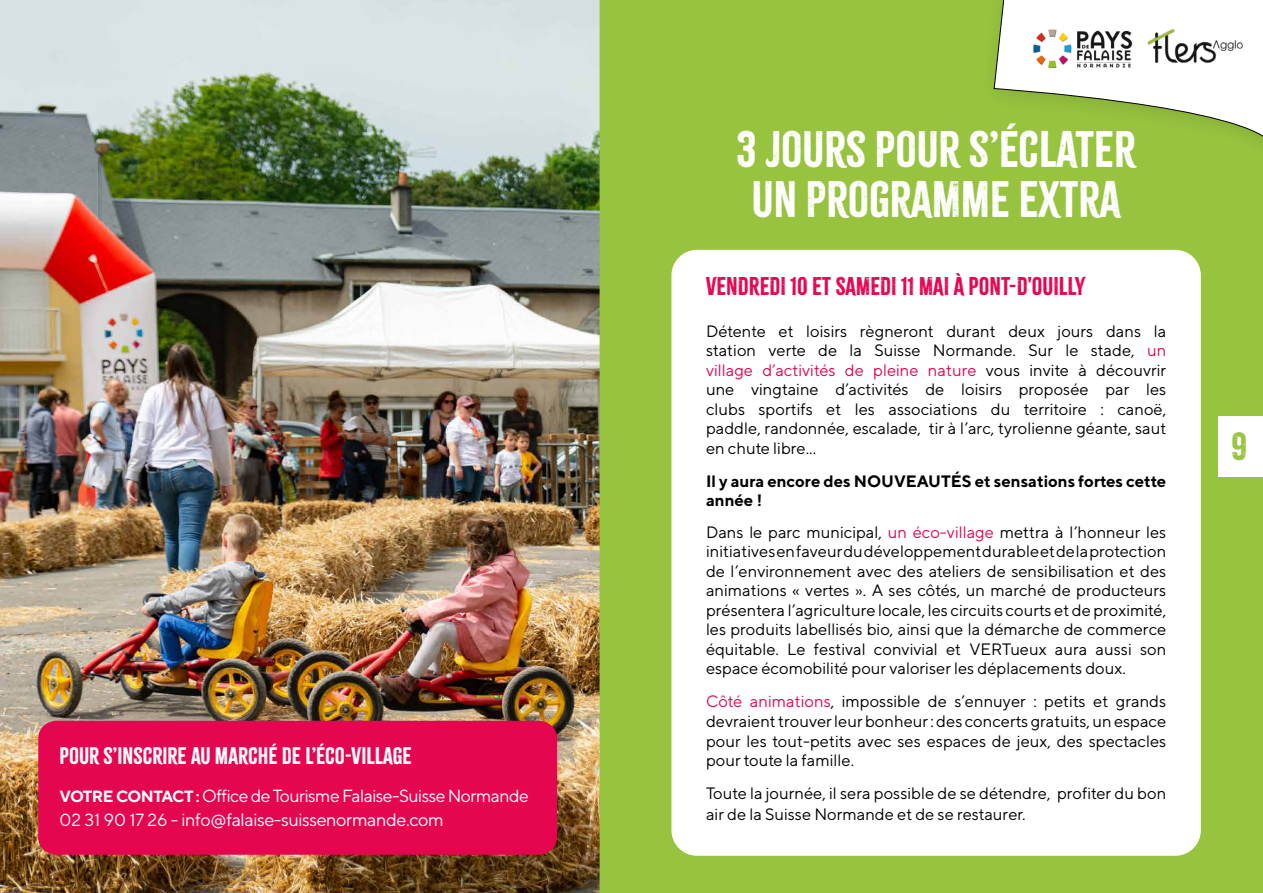
<style>
.page{position:relative;width:1263px;height:893px;background:#fff}
.page>*{position:absolute;margin:0;border:0;box-sizing:border-box;transform-origin:0 0}
.t1{font:45px/50.6px "Citrus Gothic";color:#fff;text-align:center}
.t2{font:34.5px "Citrus Gothic";color:#97c33f}
.t3{font:22.5px "Citrus Gothic";color:#e50650}
.t4{font:21px "Citrus Gothic";color:#fff}
.t5{font:18px "TT Norms";letter-spacing:-.025em;color:#fff}
.t6{font:17.55px "TT Norms";letter-spacing:-.03em;color:#fff}
.t7{font:16.5px/19.5px "TT Norms";color:#000;text-align:justify}
.t8{font:700 16.5px/19.5px "TT Norms";color:#000}
.s1{font-weight:700;font-size:16.2px}
.s2{font-size:17.55px}
.s3{color:#e50650}
</style>
<div class="page">
<img style="left:0;top:0;width:600px;height:893px">
<div style="left:600px;top:0;width:663px;height:893px;background:#97c33f"></div>
<div style="left:671px;top:250px;width:530px;height:606px;background:#fff;border-radius:26px"></div>
<div style="left:1218px;top:416px;width:45px;height:60px;background:#fff"></div>
<div style="left:979px;top:0;width:284px;height:172px;background:#97c33f"></div>
<svg style="left:994px;top:0;width:269px;height:187px"></svg>
<img style="left:1032px;top:25px;width:102px;height:49px">
<img style="left:1143px;top:25px;width:104px;height:40px">
<div style="left:38px;top:721px;width:519px;height:134px;background:#e50650;border-radius:18px"></div>
<p class="t4" style="left:60px;top:743px;width:354px">POUR S’INSCRIRE AU MARCHÉ DE L’ÉCO-VILLAGE</p>
<p class="t6" style="left:60px;top:785px;width:471px"><span class="s1">VOTRE CONTACT :</span> Office de Tourisme Falaise-Suisse Normande</p>
<p class="t5" style="left:60px;top:809px;width:386px"><span class="s2">02 31 90 17 26 -</span> info@falaise-suissenormande.com</p>
<h1 class="t1" style="left:737px;top:124px;width:400px">3 JOURS POUR S’ÉCLATER<br>UN PROGRAMME EXTRA</h1>
<h3 class="t3" style="left:706px;top:272px;width:381px">VENDREDI 10 ET SAMEDI 11 MAI À PONT-D'OUILLY</h3>
<p class="t7" style="left:706px;top:321px;width:462px">Détente et loisirs règneront durant deux jours dans la station verte de la Suisse Normande. Sur le stade, <span class="s3">un village d’activités de pleine nature</span> vous invite à découvrir une vingtaine d’activités de loisirs proposée par les clubs sportifs et les associations du territoire : canoë, paddle, randonnée, escalade, tir à l’arc, tyrolienne géante, saut en chute libre...</p>
<p class="t8" style="left:706px;top:471px;width:462px">Il y aura encore des NOUVEAUTÉS et sensations fortes cette année !</p>
<p class="t7" style="left:706px;top:522px;width:462px">Dans le parc municipal, <span class="s3">un éco-village</span> mettra à l’honneur les initiatives en faveur du développement durable et de la protection de l’environnement avec des ateliers de sensibilisation et des animations « vertes ». A ses côtés, un marché de producteurs présentera l’agriculture locale, les circuits courts et de proximité, les produits labellisés bio, ainsi que la démarche de commerce équitable. Le festival convivial et VERTueux aura aussi son espace écomobilité pour valoriser les déplacements doux.</p>
<p class="t7" style="left:706px;top:692px;width:462px"><span class="s3">Côté animations</span>, impossible de s’ennuyer : petits et grands devraient trouver leur bonheur : des concerts gratuits, un espace pour les tout-petits avec ses espaces de jeux, des spectacles pour toute la famille.</p>
<p class="t7" style="left:706px;top:782px;width:462px;line-height:21px">Toute la journée, il sera possible de se détendre, profiter du bon air de la Suisse Normande et de se restaurer.</p>
<h2 class="t2" style="left:1231px;top:424px;width:18px">9</h2>
</div>
